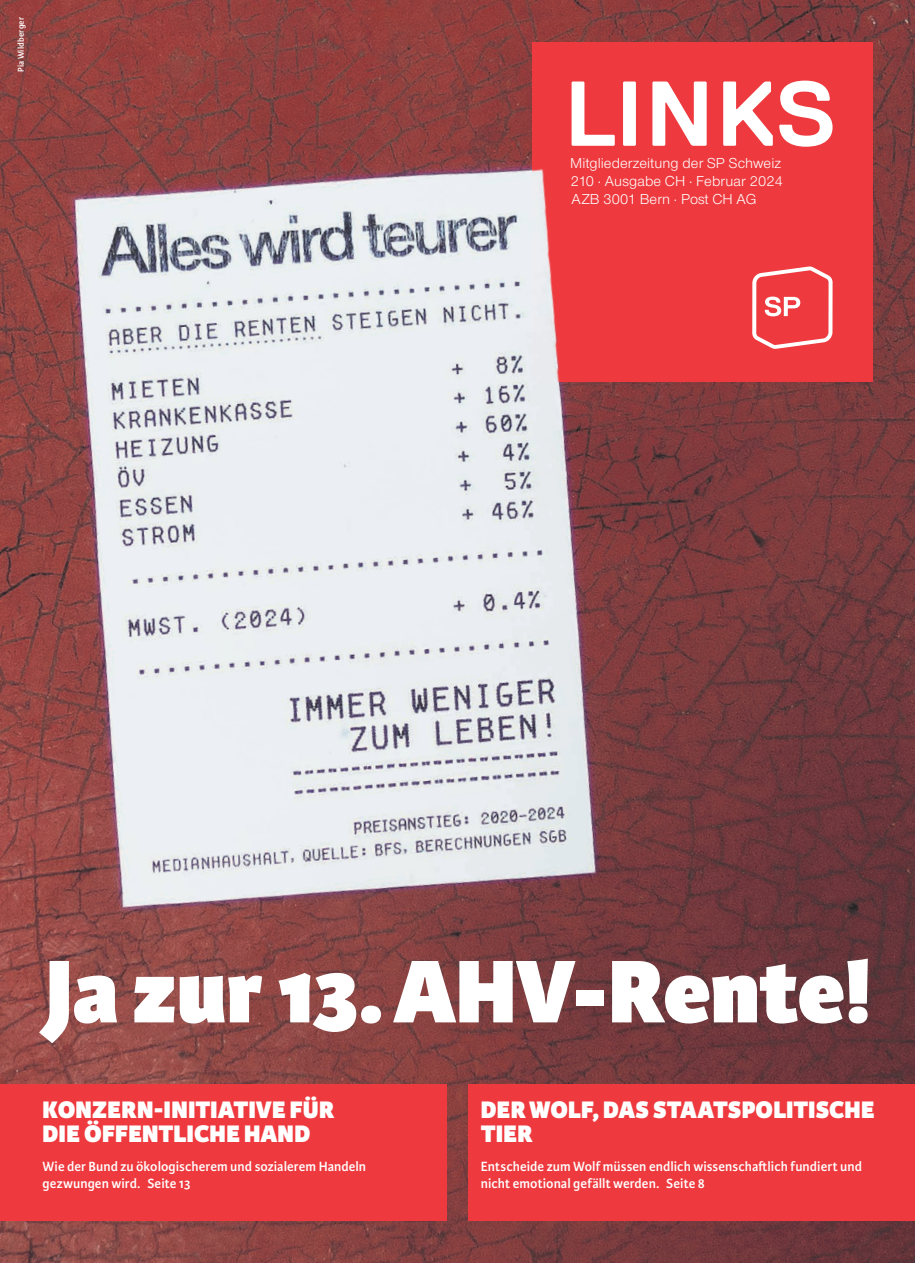
<style>
.page{position:relative;width:915px;height:1263px;background:#fff}
.page>*{position:absolute;margin:0;border:0;box-sizing:border-box;transform-origin:0 0}
.t1{font:800 94.8px "Karmina Sans";letter-spacing:-.005em;color:#fff}
.t2{font:800 25.5px/24px "Karmina Sans";letter-spacing:.005em;color:#fff}
.t3{font:15px/18px "Nimbus San Nov";letter-spacing:.005em;color:#fff}
.t4{font:600 14.25px/17px "Karmina Sans";letter-spacing:.005em;color:#fff}
.t5{font:600 9px "Karmina Sans";letter-spacing:.02em;color:#fff}
</style>
<div class="page">
<img style="left:0;top:0;width:914px;height:1263px">
<div style="left:0;top:1084px;width:446px;height:136px;background:#ee3a3e"></div>
<div style="left:468px;top:1084px;width:446px;height:136px;background:#ee3a3e"></div>
<div style="left:531px;top:43px;width:341px;height:339px;background:#ee3a3e"></div>
<svg style="left:571px;top:82px;width:43px;height:64px"></svg>
<svg style="left:623px;top:82px;width:12px;height:64px"></svg>
<svg style="left:652px;top:82px;width:54px;height:64px"></svg>
<svg style="left:723px;top:82px;width:49px;height:64px"></svg>
<svg style="left:779px;top:81px;width:53px;height:66px"></svg>
<svg style="left:752px;top:266px;width:80px;height:83px"></svg>
<p class="t5" style="left:16px;top:72px;width:57px;rotate:-90deg">Pia Wildberger</p>
<p class="t3" style="left:570px;top:155px;width:214px">Mitgliederzeitung der SP Schweiz<br>210 · Ausgabe CH · Februar 2024<br>AZB 3001 Bern · Post CH AG</p>
<h1 class="t1" style="left:46px;top:935px;width:827px">Ja zur 13.AHV-Rente!</h1>
<h2 class="t2" style="left:43px;top:1098px;width:293px">KONZERN-INITIATIVE FÜR<br>DIE ÖFFENTLICHE HAND</h2>
<p class="t4" style="left:43px;top:1158px;width:325px">Wie der Bund zu ökologischerem und sozialerem Handeln gezwungen wird. Seite 13</p>
<h2 class="t2" style="left:480px;top:1098px;width:395px">DER WOLF, DAS STAATSPOLITISCHE<br>TIER</h2>
<p class="t4" style="left:480px;top:1158px;width:382px">Entscheide zum Wolf müssen endlich wissenschaftlich fundiert und nicht emotional gefällt werden. Seite 8</p>
</div>
